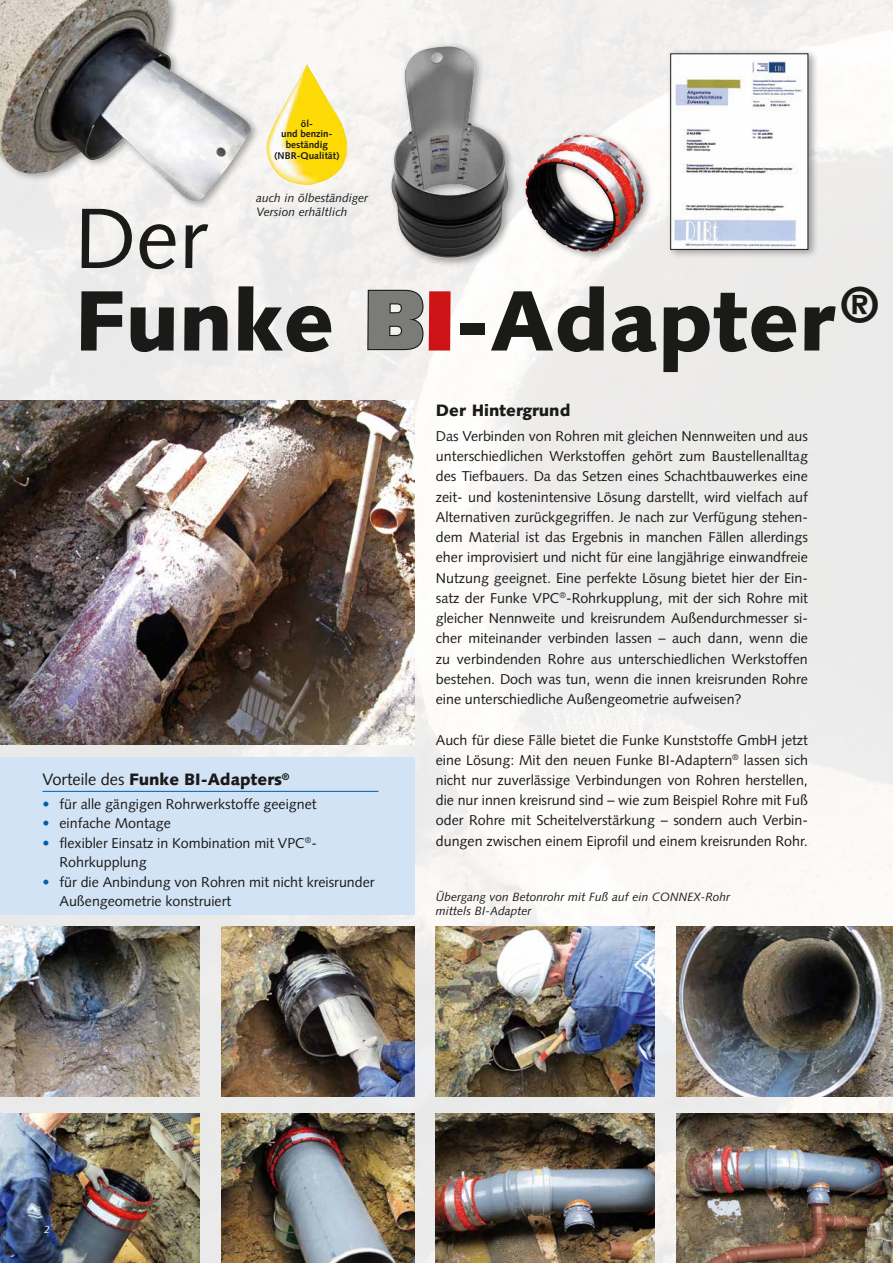
<style>
.page{position:relative;width:893px;height:1263px;background:#fff}
.page>*{position:absolute;margin:0;border:0;box-sizing:border-box;transform-origin:0 0}
.t1{font:900 85.5px/82.5px "Syntax LTCE";color:#1a1a18}
.t2{font:900 16.5px "Syntax LTCE";color:#1a1a18}
.t3{font:14.25px/20.2px "Syntax LTCE";color:#1a1a18;text-align:justify}
.t4{font:italic 12px/14.4px "Syntax LTCE";color:#1a1a18}
.t5{font:italic 10.5px "Syntax LTCE";color:#fff}
.t6{font:700 9.9px/10.8px "Syntax LTCE";color:#1a1a18;text-align:center}
.s1{font-weight:400}
.s2{font-size:84px}
.s3{color:#cd1316}
.s4{color:#005eaa}
</style>
<div class="page">
<img style="left:0;top:0;width:893px;height:1263px">
<div style="left:0;top:0;width:261px;height:210px;background:#f4f2f1"></div>
<img style="left:0;top:0;width:251px;height:201px">
<img style="left:0;top:927px;width:200px;height:170px">
<img style="left:221px;top:927px;width:194px;height:170px">
<img style="left:0;top:400px;width:415px;height:344px">
<div style="left:0;top:757px;width:415px;height:158px;background:#d3e3f6"></div>
<hr style="left:43px;top:791px;width:335px;height:1px;background:#005eaa">
<img style="left:436px;top:927px;width:219px;height:170px">
<img style="left:676px;top:927px;width:217px;height:170px">
<img style="left:0;top:1113px;width:200px;height:150px">
<img style="left:221px;top:1113px;width:194px;height:150px">
<img style="left:436px;top:1113px;width:219px;height:150px">
<img style="left:676px;top:1113px;width:217px;height:150px">
<div style="left:388px;top:41px;width:130px;height:227px;background:#1a1a18;opacity:.4"></div>
<img style="left:391px;top:46px;width:117px;height:212px">
<div style="left:522px;top:130px;width:132px;height:131px;background:#1a1a18;opacity:.4"></div>
<img style="left:525px;top:135px;width:64px;height:116px">
<div style="left:667px;top:49px;width:152px;height:210px;background:#1a1a18;opacity:.4"></div>
<img style="left:672px;top:56px;width:134px;height:192px">
<div style="left:670px;top:54px;width:138px;height:196px;border:1px solid #1a1a18"></div>
<img style="left:267px;top:64px;width:80px;height:121px">
<p class="t6" style="left:274px;top:118px;width:67px">öl-<br>und benzin&shy;beständig (NBR-Qualität)</p>
<p class="t4" style="left:256px;top:191px;width:114px">auch in ölbeständiger<br>Version erhältlich</p>
<h1 class="t1" style="left:74px;top:197px;width:807px"><span class="s1">Der<br></span>Funke <span class="s2">B</span><span class="s3">I</span>-Adapter<sup>®</sup></h1>
<p class="t2" style="left:436px;top:401px;width:136px">Der Hintergrund</p>
<p class="t3" style="left:436px;top:426px;width:374px">Das Verbinden von Rohren mit gleichen Nennweiten und aus unterschiedlichen Werkstoffen gehört zum Baustellenalltag des Tiefbauers. Da das Setzen eines Schachtbauwerkes eine zeit- und kostenintensive Lösung darstellt, wird vielfach auf Alternativen zurückgegriffen. Je nach zur Verfügung stehen&shy;dem Material ist das Ergebnis in manchen Fällen allerdings eher improvisiert und nicht für eine langjährige einwandfreie Nutzung geeignet. Eine perfekte Lösung bietet hier der Ein&shy;satz der Funke VPC<sup>®</sup>-Rohrkupplung, mit der sich Rohre mit gleicher Nennweite und kreisrundem Außendurchmesser si&shy;cher miteinander verbinden lassen – auch dann, wenn die zu verbindenden Rohre aus unterschiedlichen Werkstoffen bestehen. Doch was tun, wenn die innen kreisrunden Rohre eine unterschiedliche Außengeometrie aufweisen?</p>
<p class="t3" style="left:436px;top:729px;width:374px">Auch für diese Fälle bietet die Funke Kunststoffe GmbH jetzt eine Lösung: Mit den neuen Funke BI-Adaptern<sup>®</sup> lassen sich nicht nur zuverlässige Verbindungen von Rohren herstellen, die nur innen kreisrund sind – wie zum Beispiel Rohre mit Fuß oder Rohre mit Scheitelverstärkung – sondern auch Verbin&shy;dungen zwischen einem Eiprofil und einem kreisrunden Rohr.</p>
<p class="t2" style="left:43px;top:769px;width:249px"><span class="s1">Vorteile des</span> Funke BI-Adapters<sup>®</sup></p>
<p class="t3" style="left:43px;top:794px;width:276px"><span class="s4">•</span> für alle gängigen Rohrwerkstoffe geeignet</p>
<p class="t3" style="left:43px;top:813px;width:130px"><span class="s4">•</span> einfache Montage</p>
<p class="t3" style="left:60px;top:833px;width:259px;line-height:19.5px;text-indent:-17px"><span class="s4">•</span> flexibler Einsatz in Kombination mit VPC<sup>®</sup>-<br>Rohrkupplung</p>
<p class="t3" style="left:60px;top:872px;width:317px;line-height:19.5px;text-indent:-17px"><span class="s4">•</span> für die Anbindung von Rohren mit nicht kreisrunder<br>Außengeometrie konstruiert</p>
<p class="t4" style="left:436px;top:889px;width:296px">Übergang von Betonrohr mit Fuß auf ein CONNEX-Rohr mittels BI-Adapter</p>
<p class="t5" style="left:44px;top:1224px;width:7px">2</p>
</div>
